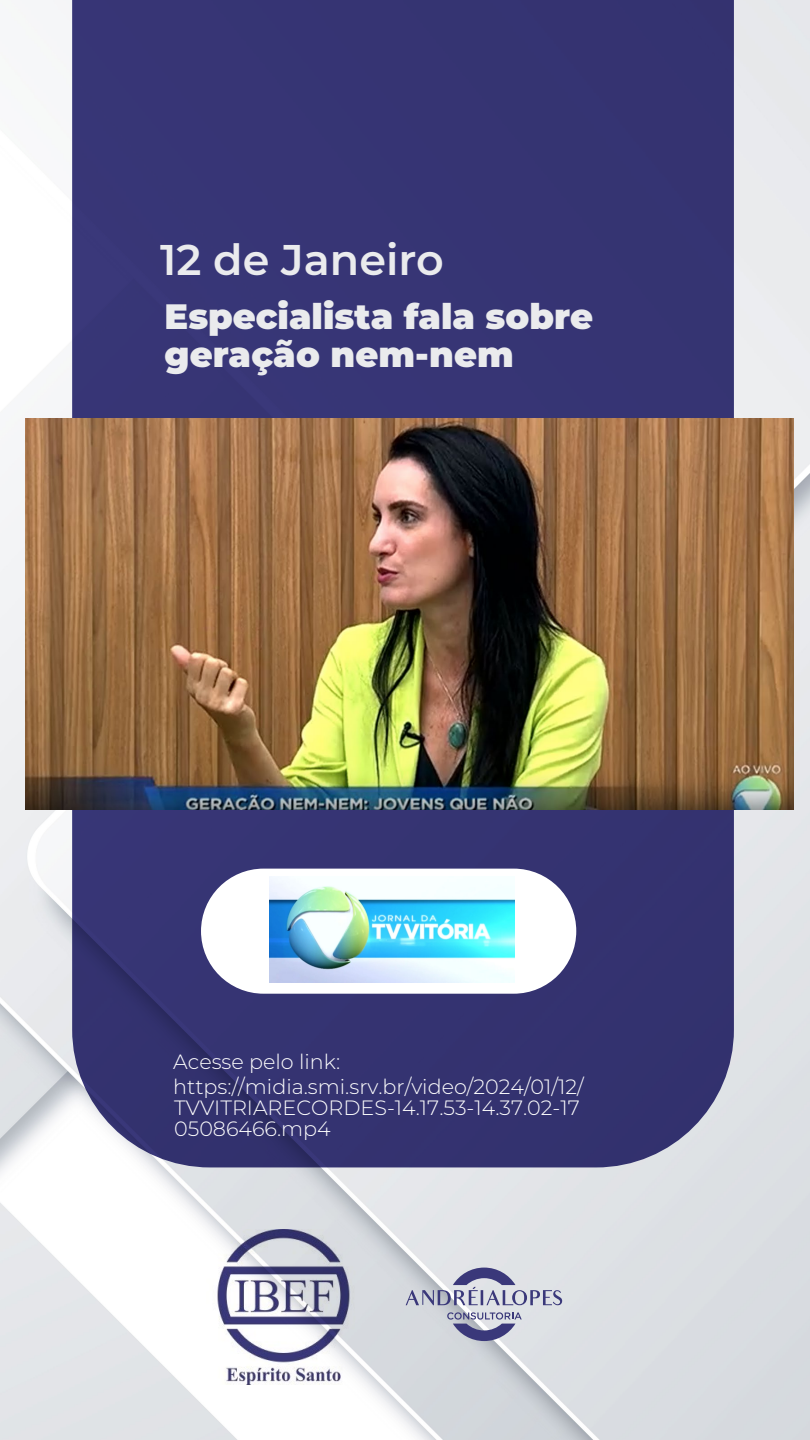
<style>
.page{position:relative;width:810px;height:1440px;background:#fff}
.page>*{position:absolute;margin:0;border:0;box-sizing:border-box;transform-origin:0 0}
.t1{font:600 42.9px "Montserrat";color:#eaebed}
.t2{font:900 35.25px/37.5px "Montserrat";color:#eaebed}
.t3{font:300 20.7px/24.8px "Montserrat";color:#fff}
</style>
<div class="page">
<img style="left:0;top:0;width:810px;height:1440px">
<div style="left:72px;top:0;width:662px;height:1167px;background:#363473"></div>
<img style="left:206px;top:1230px;width:155px;height:154px">
<svg style="left:447px;top:1312px;width:75px;height:29px;background:#9c9db9"></svg>
<svg style="left:406px;top:1268px;width:156px;height:37px;background:#b5b7c9"></svg>
<img style="left:25px;top:418px;width:768px;height:391px">
<div style="left:201px;top:869px;width:375px;height:125px;background:#fff;border-radius:63px"></div>
<img style="left:270px;top:876px;width:244px;height:107px">
<h1 class="t1" style="left:160px;top:229px;width:285px">12 de Janeiro</h1>
<h2 class="t2" style="left:165px;top:296px;width:430px">Especialista fala sobre geração nem-nem</h2>
<p class="t3" style="left:173px;top:1048px;width:412px">Acesse pelo link: https://midia.smi.srv.br/video/2024/01/12/</p>
<p class="t3" style="left:174px;top:1096px;width:407px;line-height:21.3px">TVVITRIARECORDES-14.17.53-14.37.02-17<br>05086466.mp4</p>
</div>
